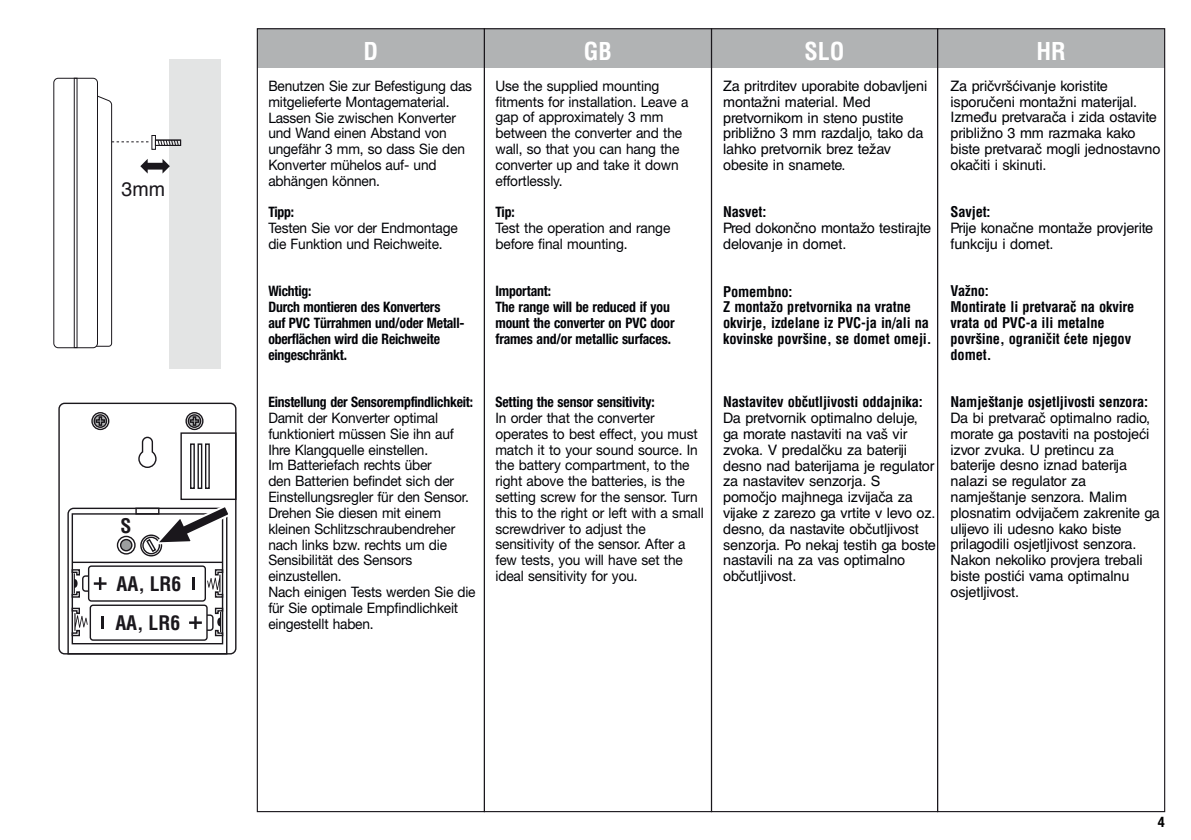
<style>
.page{position:relative;width:1191px;height:840px;background:#fff}
.page>*{position:absolute;margin:0;border:0;box-sizing:border-box;transform-origin:0 0}
.t1{font:700 condensed 24px "Helvetica";color:#fff}
.t2{font:700 condensed 19.6px "Helvetica";color:#1a171c}
.t3{font:19.6px "Helvetica";color:#1a171c}
.t4{font:14.4px/15.8px "Helvetica Neue";letter-spacing:-.015em;color:#000206;scale:.95 1}
.t5{font:14.4px/15.8px "Helvetica LTCE";letter-spacing:-.01em;color:#000206}
.t6{font:700 condensed 14.4px/15.8px "Helvetica Neue";letter-spacing:-.015em;color:#000206;scale:.95 1}
.t7{font:700 condensed 14.4px/15.8px "Helvetica LTCE";letter-spacing:-.01em;color:#000206}
.t8{font:700 condensed 14.4px "Helvetica Neue";color:#000}
</style>
<div class="page">
<div style="left:257px;top:29px;width:907px;height:39px;background:#b1b3b4"></div>
<div style="left:937px;top:28px;width:228px;height:783px;border:1px solid #1a171c"></div>
<div style="left:91px;top:412px;width:18px;height:18px;border:1px solid #1a171c;border-radius:50%"></div>
<div style="left:93px;top:414px;width:14px;height:13px;border:1px solid #1a171c;border-radius:50%"></div>
<svg style="left:95px;top:415px;width:11px;height:11px"></svg>
<div style="left:185px;top:412px;width:18px;height:18px;border:1px solid #1a171c;border-radius:50%"></div>
<div style="left:188px;top:414px;width:13px;height:13px;border:1px solid #1a171c;border-radius:50%"></div>
<svg style="left:189px;top:415px;width:11px;height:11px"></svg>
<svg style="left:138px;top:436px;width:19px;height:32px"></svg>
<div style="left:58px;top:402px;width:178px;height:252px;border:1px solid #1a171c;border-radius:6px"></div>
<div style="left:180px;top:432px;width:56px;height:67px;border:1px solid #1a171c"></div>
<div style="left:190px;top:443px;width:5px;height:45px;border:1px solid #1a171c"></div>
<div style="left:197px;top:443px;width:5px;height:45px;border:1px solid #1a171c"></div>
<div style="left:205px;top:443px;width:5px;height:45px;border:1px solid #1a171c"></div>
<svg style="left:67px;top:507px;width:165px;height:147px"></svg>
<div style="left:169px;top:59px;width:52px;height:309px;background:#e3e4e4"></div>
<div style="left:155px;top:140px;width:26px;height:6px;border:1px solid #1a171c"></div>
<div style="left:53px;top:78px;width:45px;height:270px;border:1px solid #1a171c;border-radius:4px"></div>
<div style="left:74px;top:78px;width:3px;height:270px;border:1px solid #1a171c"></div>
<svg style="left:87px;top:94px;width:93px;height:253px"></svg>
<h2 class="t3" style="left:122px;top:173px;width:45px">3mm</h2>
<h2 class="t2" style="left:121px;top:513px;width:12px">S</h2>
<h2 class="t2" style="left:117px;top:571px;width:66px">AA, LR6</h2>
<h2 class="t2" style="left:115px;top:610px;width:66px">AA, LR6</h2>
<h1 class="t1" style="left:363px;top:36px;width:16px">D</h1>
<h1 class="t1" style="left:584px;top:36px;width:30px">GB</h1>
<h1 class="t1" style="left:804px;top:36px;width:42px">SLO</h1>
<h1 class="t1" style="left:1036px;top:36px;width:31px">HR</h1>
<p class="t4" style="left:268px;top:78px;width:216px">Benutzen Sie zur Befestigung das mitgelieferte Montagematerial.<br>Lassen Sie zwischen Konverter und Wand einen Abstand von ungefähr 3 mm, so dass Sie den<br>Konverter mühelos auf- und abhängen können.</p>
<p class="t6" style="left:268px;top:204px;width:29px">Tipp:</p>
<p class="t4" style="left:268px;top:220px;width:201px">Testen Sie vor der Endmontage die Funktion und Reichweite.</p>
<p class="t6" style="left:268px;top:283px;width:208px">Wichtig:<br>Durch montieren des Konverters<br>auf PVC Türrahmen und/oder Metall&shy;oberflächen wird die Reichweite eingeschränkt.</p>
<p class="t6" style="left:268px;top:394px;width:217px">Einstellung der Sensorempfindlichkeit:</p>
<p class="t4" style="left:268px;top:409px;width:220px">Damit der Konverter optimal funktioniert müssen Sie ihn auf<br>Ihre Klangquelle einstellen.<br>Im Batteriefach rechts über<br>den Batterien befindet sich der<br>Einstellungsregler für den Sensor.<br>Drehen Sie diesen mit einem kleinen Schlitzschraubendreher nach links bzw. rechts um die<br>Sensibilität des Sensors einzustellen.<br>Nach einigen Tests werden Sie die für Sie optimale Empfindlichkeit eingestellt haben.</p>
<p class="t5" style="left:950px;top:78px;width:211px">Za pričvršćivanje koristite isporučeni montažni materijal.<br>Između pretvarača i zida ostavite približno 3 mm razmaka kako biste pretvarač mogli jednostavno okačiti i skinuti.</p>
<p class="t7" style="left:950px;top:204px;width:42px">Savjet:</p>
<p class="t5" style="left:950px;top:220px;width:204px">Prije konačne montaže provjerite funkciju i domet.</p>
<p class="t7" style="left:950px;top:283px;width:185px">Važno:<br>Montirate li pretvarač na okvire vrata od PVC-a ili metalne površine, ograničit ćete njegov domet.</p>
<p class="t7" style="left:950px;top:393px;width:199px">Namještanje osjetljivosti senzora:</p>
<p class="t5" style="left:950px;top:410px;width:211px">Da bi pretvarač optimalno radio, morate ga postaviti na postojeći izvor zvuka. U pretincu za baterije desno iznad baterija nalazi se regulator za namještanje senzora. Malim plosnatim odvijačem zakrenite ga ulijevo ili udesno kako biste prilagodili osjetljivost senzora.<br>Nakon nekoliko provjera trebali biste postići vama optimalnu osjetljivost.</p>
<p class="t4" style="left:495px;top:77px;width:205px">Use the supplied mounting fitments for installation. Leave a gap of approximately 3 mm between the converter and the wall, so that you can hang the converter up and take it down effortlessly.</p>
<p class="t6" style="left:495px;top:204px;width:22px">Tip:</p>
<p class="t4" style="left:495px;top:220px;width:186px">Test the operation and range before final mounting.</p>
<p class="t6" style="left:495px;top:283px;width:190px">Important:<br>The range will be reduced if you mount the converter on PVC door frames and/or metallic surfaces.</p>
<p class="t5" style="left:723px;top:78px;width:206px">Za pritrditev uporabite dobavljeni montažni material. Med pretvornikom in steno pustite približno 3 mm razdaljo, tako da lahko pretvornik brez težav obesite in snamete.</p>
<p class="t7" style="left:723px;top:204px;width:45px">Nasvet:</p>
<p class="t5" style="left:723px;top:220px;width:210px">Pred dokončno montažo testirajte delovanje in domet.</p>
<p class="t7" style="left:723px;top:283px;width:210px">Pomembno:<br>Z montažo pretvornika na vratne okvirje, izdelane iz PVC-ja in/ali na kovinske površine, se domet omeji.</p>
<p class="t7" style="left:723px;top:394px;width:201px">Nastavitev občutljivosti oddajnika:</p>
<p class="t5" style="left:723px;top:410px;width:214px">Da pretvornik optimalno deluje, ga morate nastaviti na vaš vir zvoka. V predalčku za bateriji desno nad baterijama je regulator za nastavitev senzorja. S pomočjo majhnega izvijača za vijake z zarezo ga vrtite v levo oz. desno, da nastavite občutljivost senzorja. Po nekaj testih ga boste nastavili na za vas optimalno občutljivost.</p>
<p class="t6" style="left:495px;top:393px;width:169px">Setting the sensor sensitivity:</p>
<p class="t4" style="left:495px;top:409px;width:221px">In order that the converter operates to best effect, you must match it to your sound source. In the battery compartment, to the right above the batteries, is the setting screw for the sensor. Turn this to the right or left with a small screwdriver to adjust the sensitivity of the sensor. After a few tests, you will have set the ideal sensitivity for you.</p>
<p class="t8" style="left:1158px;top:812px;width:8px">4</p>
</div>
